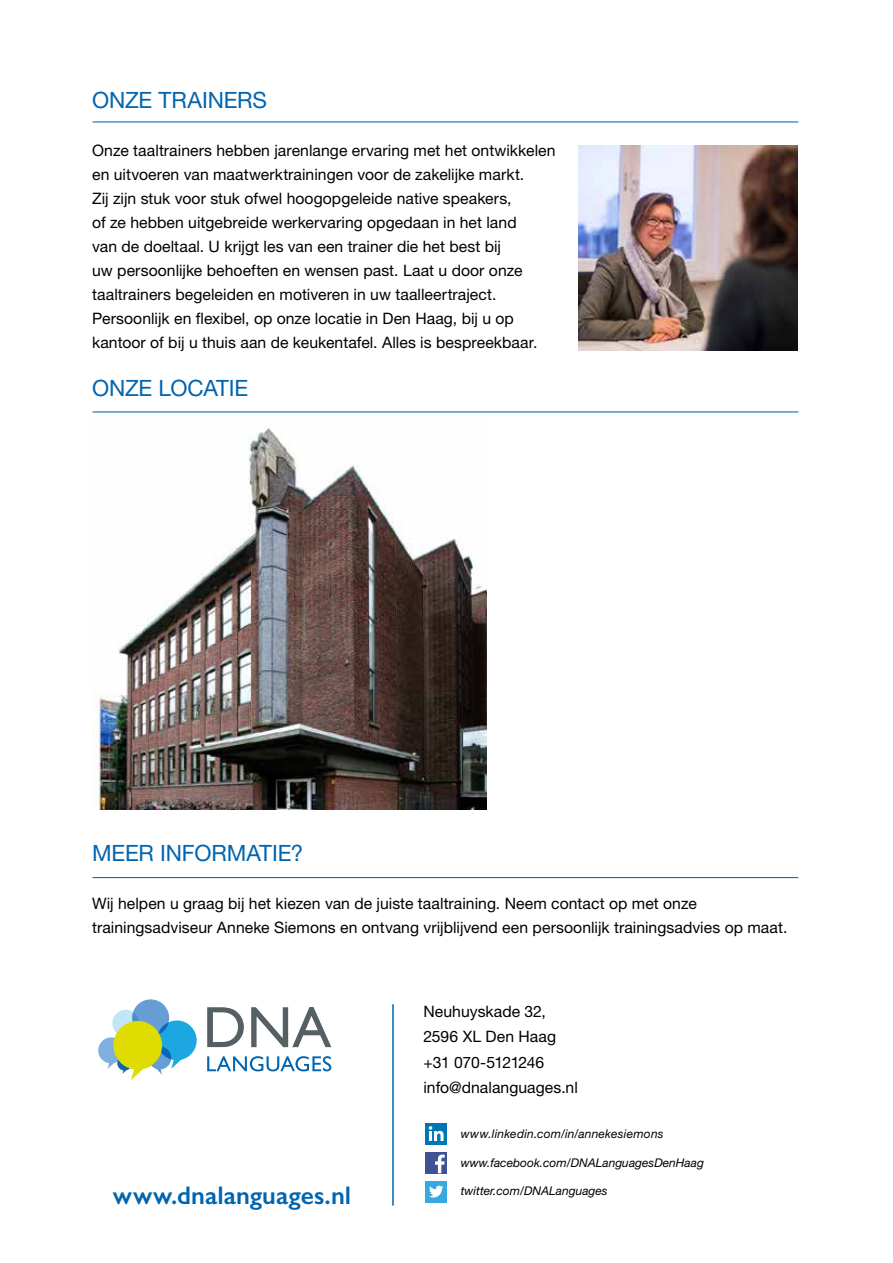
<style>
.page{position:relative;width:893px;height:1263px;background:#fff}
.page>*{position:absolute;margin:0;border:0;box-sizing:border-box;transform-origin:0 0}
.t1{font:600 25.5px "Gill Sans";color:#0064af}
.t2{font:22.5px "Helvetica Neue LT Std";letter-spacing:-.01em;color:#0064af}
.t3{font:15.75px/24px "Helvetica Neue LT Std";letter-spacing:.005em;color:#000}
.t4{font:italic 12px "Helvetica Neue LT Std";color:#000}
.t5{font:italic 12px "Helvetica Neue LT Std";letter-spacing:.02em;color:#000}
</style>
<div class="page">
<hr style="left:92px;top:121px;width:706px;height:1px;background:#0064af">
<hr style="left:92px;top:411px;width:706px;height:1px;background:#0064af">
<hr style="left:92px;top:877px;width:706px;height:1px;background:#0064af">
<img style="left:92px;top:428px;width:394px;height:381px">
<svg style="left:207px;top:1007px;width:37px;height:40px"></svg>
<svg style="left:251px;top:1007px;width:80px;height:40px"></svg>
<svg style="left:207px;top:1056px;width:124px;height:15px"></svg>
<svg style="left:98px;top:999px;width:99px;height:81px"></svg>
<hr style="left:392px;top:1004px;width:2px;height:201px;background:#0064af">
<div style="left:425px;top:1152px;width:22px;height:21px;background:#3d5193"></div>
<svg style="left:435px;top:1154px;width:10px;height:19px"></svg>
<div style="left:425px;top:1123px;width:22px;height:21px;background:#0077b5"></div>
<svg style="left:429px;top:1126px;width:15px;height:15px"></svg>
<div style="left:425px;top:1181px;width:22px;height:21px;background:#37a8e0"></div>
<svg style="left:429px;top:1186px;width:14px;height:11px"></svg>
<img style="left:578px;top:145px;width:220px;height:205px">
<h2 class="t2" style="left:92px;top:87px;width:177px">ONZE TRAINERS</h2>
<p class="t3" style="left:92px;top:138px;width:465px">Onze taaltrainers hebben jarenlange ervaring met het ontwikkelen en uitvoeren van maatwerktrainingen voor de zakelijke markt.<br>Zij zijn stuk voor stuk ofwel hoogopgeleide native speakers,<br>of ze hebben uitgebreide werkervaring opgedaan in het land<br>van de doeltaal. U krijgt les van een trainer die het best bij<br>uw persoonlijke behoeften en wensen past. Laat u door onze taaltrainers begeleiden en motiveren in uw taalleertraject.<br>Persoonlijk en flexibel, op onze locatie in Den Haag, bij u op kantoor of bij u thuis aan de keukentafel. Alles is bespreekbaar.</p>
<h2 class="t2" style="left:92px;top:375px;width:158px">ONZE LOCATIE</h2>
<h2 class="t2" style="left:92px;top:840px;width:213px">MEER INFORMATIE?</h2>
<p class="t3" style="left:92px;top:891px;width:697px">Wij helpen u graag bij het kiezen van de juiste taaltraining. Neem contact op met onze trainingsadviseur Anneke Siemons en ontvang vrijblijvend een persoonlijk trainingsadvies op maat.</p>
<p class="t3" style="left:423px;top:998px;width:156px;line-height:25.5px">Neuhuyskade 32,<br>2596 XL Den Haag +31 070-5121246 info@dnalanguages.nl</p>
<p class="t5" style="left:461px;top:1127px;width:204px">www.linkedin.com/in/annekesiemons</p>
<p class="t4" style="left:461px;top:1155px;width:245px">www.facebook.com/DNALanguagesDenHaag</p>
<h1 class="t1" style="left:113px;top:1180px;width:240px">www.dnalanguages.nl</h1>
<p class="t4" style="left:461px;top:1184px;width:148px">twitter.com/DNALanguages</p>
</div>
